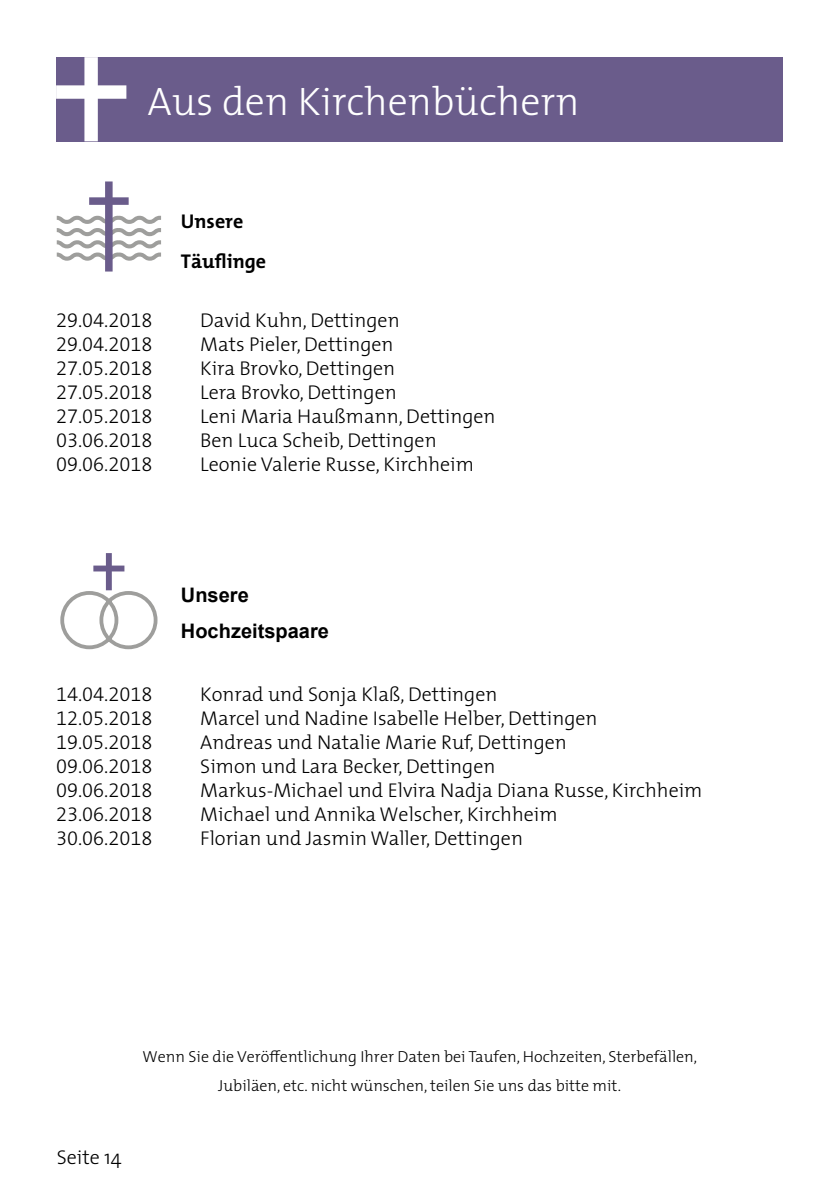
<style>
.page{position:relative;width:840px;height:1191px;background:#fff}
.page>*{position:absolute;margin:0;border:0;box-sizing:border-box;transform-origin:0 0}
.t1{font:300 40px "The Mix";color:#fff}
.t2{font:300 20px "The Mix";color:#000}
.t3{font:20px "The Mix Light Expert";color:#000}
.t4{font:700 20px/35.4px "Arial";color:#000}
.t5{font:700 20px/39.4px "The Mix";color:#000}
.t6{font:300 16px/29.4px "The Mix";color:#000;text-align:center}
</style>
<div class="page">
<div style="left:91px;top:57px;width:691px;height:84px;background:#6a5c8b"></div>
<svg style="left:56px;top:57px;width:70px;height:84px"></svg>
<svg style="left:60px;top:553px;width:98px;height:97px"></svg>
<svg style="left:57px;top:181px;width:104px;height:90px"></svg>
<h1 class="t1" style="left:147px;top:69px;width:433px">Aus den Kirchenbüchern</h1>
<p class="t5" style="left:181px;top:201px;width:87px">Unsere<br>Täuflinge</p>
<p class="t3" style="left:56px;top:304px;width:98px">29.04.2018</p>
<p class="t2" style="left:200px;top:304px;width:201px">David Kuhn, Dettingen</p>
<p class="t3" style="left:56px;top:328px;width:98px">29.04.2018</p>
<p class="t2" style="left:200px;top:328px;width:195px">Mats Pieler, Dettingen</p>
<p class="t3" style="left:56px;top:352px;width:98px">27.05.2018</p>
<p class="t2" style="left:200px;top:352px;width:196px">Kira Brovko, Dettingen</p>
<p class="t3" style="left:56px;top:376px;width:98px">27.05.2018</p>
<p class="t2" style="left:200px;top:376px;width:198px">Lera Brovko, Dettingen</p>
<p class="t3" style="left:56px;top:400px;width:98px">27.05.2018</p>
<p class="t2" style="left:200px;top:400px;width:297px">Leni Maria Haußmann, Dettingen</p>
<p class="t3" style="left:56px;top:424px;width:98px">03.06.2018</p>
<p class="t2" style="left:200px;top:424px;width:238px">Ben Luca Scheib, Dettingen</p>
<p class="t3" style="left:56px;top:448px;width:98px">09.06.2018</p>
<p class="t2" style="left:200px;top:448px;width:275px">Leonie Valerie Russe, Kirchheim</p>
<p class="t4" style="left:181px;top:578px;width:149px">Unsere<br>Hochzeitspaare</p>
<p class="t3" style="left:56px;top:678px;width:98px">14.04.2018</p>
<p class="t2" style="left:200px;top:678px;width:298px">Konrad und Sonja Klaß, Dettingen</p>
<p class="t3" style="left:56px;top:702px;width:98px">12.05.2018</p>
<p class="t2" style="left:200px;top:702px;width:398px">Marcel und Nadine Isabelle Helber, Dettingen</p>
<p class="t3" style="left:56px;top:726px;width:98px">19.05.2018</p>
<p class="t2" style="left:200px;top:726px;width:368px">Andreas und Natalie Marie Ruf, Dettingen</p>
<p class="t3" style="left:56px;top:750px;width:98px">09.06.2018</p>
<p class="t2" style="left:200px;top:750px;width:296px">Simon und Lara Becker, Dettingen</p>
<p class="t3" style="left:56px;top:774px;width:98px">09.06.2018</p>
<p class="t2" style="left:200px;top:774px;width:503px">Markus-Michael und Elvira Nadja Diana Russe, Kirchheim</p>
<p class="t3" style="left:56px;top:798px;width:98px">23.06.2018</p>
<p class="t2" style="left:200px;top:798px;width:358px">Michael und Annika Welscher, Kirchheim</p>
<p class="t3" style="left:56px;top:822px;width:98px">30.06.2018</p>
<p class="t2" style="left:200px;top:822px;width:324px">Florian und Jasmin Waller, Dettingen</p>
<p class="t6" style="left:142px;top:1041px;width:556px">Wenn Sie die Veröffentlichung Ihrer Daten bei Taufen, Hochzeiten, Sterbefällen,<br>Jubiläen, etc. nicht wünschen, teilen Sie uns das bitte mit.</p>
<p class="t2" style="left:57px;top:1141px;width:66px">Seite 14</p>
</div>
